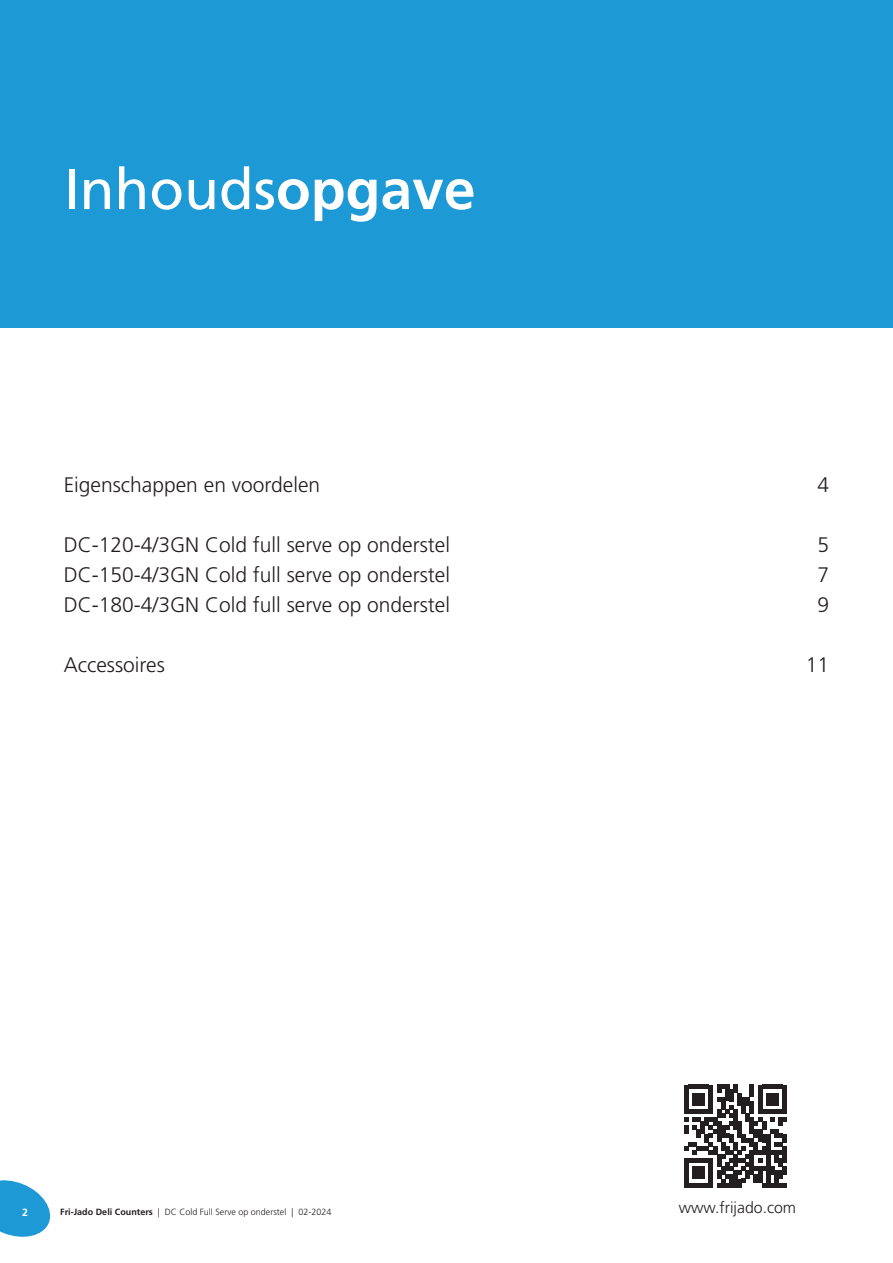
<style>
.page{position:relative;width:893px;height:1263px;background:#fff}
.page>*{position:absolute;margin:0;border:0;box-sizing:border-box;transform-origin:0 0}
.t1{font:57px "Frutiger LT Std";color:#fff}
.t2{font:300 21px "Frutiger LT Std";color:#231f20}
.t3{font:300 15.9px "Frutiger LT Std";color:#231f20}
.t4{font:700 10.5px "Frutiger LT Std";color:#fff}
.t5{font:300 9px "Frutiger LT Std";color:#231f20}
.s1{font-weight:700}
</style>
<div class="page">
<svg style="left:0;top:1180px;width:51px;height:57px"></svg>
<div style="left:0;top:0;width:893px;height:327px;background:#1d99d6"></div>
<svg style="left:684px;top:1085px;width:103px;height:102px"></svg>
<p class="t1" style="left:64px;top:156px;width:413px">Inhouds<span class="s1">opgave</span></p>
<p class="t2" style="left:64px;top:472px;width:258px">Eigenschappen en voordelen</p>
<p class="t2" style="left:817px;top:472px;width:13px">4</p>
<p class="t2" style="left:64px;top:532px;width:388px">DC-120-4/3GN Cold full serve op onderstel</p>
<p class="t2" style="left:817px;top:532px;width:13px">5</p>
<p class="t2" style="left:64px;top:562px;width:388px">DC-150-4/3GN Cold full serve op onderstel</p>
<p class="t2" style="left:817px;top:562px;width:13px">7</p>
<p class="t2" style="left:64px;top:592px;width:388px">DC-180-4/3GN Cold full serve op onderstel</p>
<p class="t2" style="left:817px;top:592px;width:13px">9</p>
<p class="t2" style="left:64px;top:652px;width:103px">Accessoires</p>
<p class="t2" style="left:806px;top:652px;width:25px">11</p>
<p class="t4" style="left:22px;top:1206px;width:7px">2</p>
<p class="t5" style="left:60px;top:1207px;width:273px"><span class="s1">Fri-Jado Deli Counters</span> | DC Cold Full Serve op onderstel | 02-2024</p>
<p class="t3" style="left:679px;top:1199px;width:119px">www.frijado.com</p>
</div>
